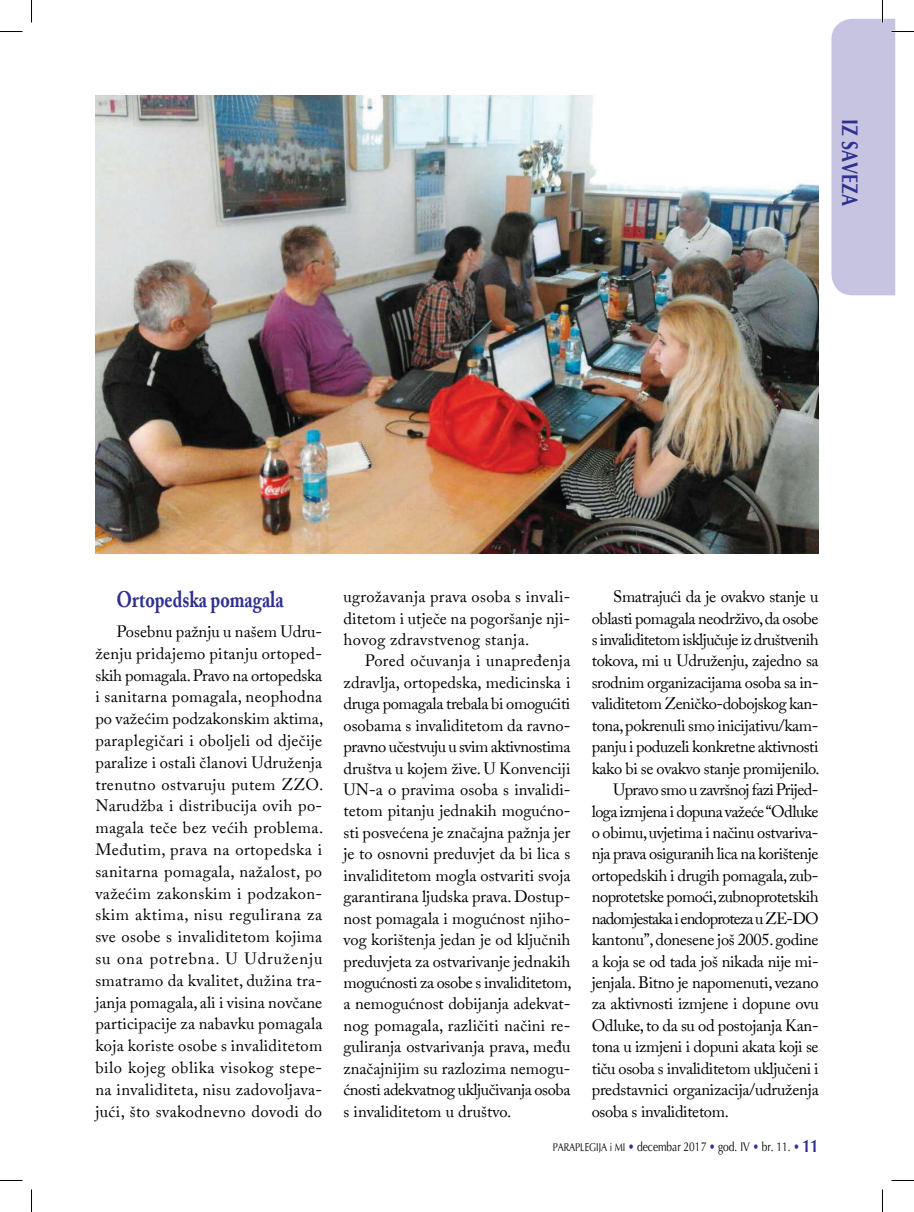
<style>
.page{position:relative;width:914px;height:1212px;background:#fff}
.page>*{position:absolute;margin:0;border:0;box-sizing:border-box;transform-origin:0 0}
.t1{font:700 22.5px "Adobe Caslon Pro";color:#2e3092;scale:.8 1}
.t2{font:700 22.5px "Optima";color:#2e3092;scale:.8 1}
.t3{font:16.5px/21.5px "Adobe Caslon Pro";color:#000;text-align:justify}
.t4{font:16.5px/21.8px "Adobe Caslon Pro";letter-spacing:.02em;color:#000}
.t5{font:16.5px "Adobe Caslon Pro";letter-spacing:-.02em;color:#000}
.t6{font:16.5px "Adobe Caslon Pro";letter-spacing:-.03em;color:#000}
.t7{font:16.5px "Adobe Caslon Pro";letter-spacing:-.025em;color:#000}
.t8{font:16.5px "Adobe Caslon Pro";letter-spacing:-.035em;color:#000}
.t9{font:16.5px "Adobe Caslon Pro";letter-spacing:-.05em;color:#000}
.t10{font:12.75px "Optima";color:#000;scale:.8 1}
.s1{font-size:11.25px}
.s2{color:#2e3092}
.s3{font-weight:700;font-size:18px;color:#2e3092}
</style>
<div class="page">
<img style="left:95px;top:95px;width:723px;height:459px">
<svg style="left:0;top:31px;width:22px;height:1px"></svg>
<svg style="left:31px;top:0;width:1px;height:22px"></svg>
<svg style="left:31px;top:1189px;width:1px;height:22px"></svg>
<svg style="left:831px;top:0;width:82px;height:295px"></svg>
<svg style="left:882px;top:1189px;width:1px;height:22px"></svg>
<h1 class="t2" style="left:863px;top:119px;width:110px;rotate:90deg">IZ savezA</h1>
<h1 class="t1" style="left:117px;top:585px;width:210px">Ortopedska pomagala</h1>
<p class="t4" style="left:95px;top:620px;width:229px;text-indent:21px">Posebnu pažnju u našem Udru&shy;ženju pridajemo pitanju ortoped&shy;skih pomagala. Pravo na ortopedska i sanitarna pomagala, neophodna po važećim podzakonskim aktima, paraplegičari i oboljeli od dječije paralize i ostali članovi Udruženja trenutno ostvaruju putem ZZO.<br>Narudžba i distribucija ovih po&shy;magala teče bez većih problema.<br>Međutim, prava na ortopedska i sanitarna pomagala, nažalost, po važećim zakonskim i podzakon&shy;skim aktima, nisu regulirana za sve osobe s invaliditetom kojima su ona potrebna. U Udruženju smatramo da kvalitet, dužina tra&shy;janja pomagala, ali i visina novčane participacije za nabavku pomagala koja koriste osobe s invaliditetom bilo kojeg oblika visokog stepe&shy;na invaliditeta, nisu zadovoljava&shy;jući, što svakodnevno dovodi do</p>
<p class="t3" style="left:343px;top:585px;width:228px">ugrožavanja prava osoba s invali&shy;ditetom i utječe na pogoršanje nji&shy;hovog zdravstvenog stanja.</p>
<p class="t3" style="left:343px;top:649px;width:229px;text-align:left;text-indent:21px">Pored očuvanja i unapređenja zdravlja, ortopedska, medicinska i druga pomagala trebala bi omogućiti osobama s invaliditetom da ravno&shy;pravno učestvuju u svim aktivnostima društva u kojem žive. U Konvenciji UN-a o pravima osoba s invalidi&shy;tetom pitanju jednakih mogućno&shy;sti posvećena je značajna pažnja jer je to osnovni preduvjet da bi lica s invaliditetom mogla ostvariti svoja garantirana ljudska prava. Dostup&shy;nost pomagala i mogućnost njiho&shy;vog korištenja jedan je od ključnih preduvjeta za ostvarivanje jednakih mogućnosti za osobe s invaliditetom, a nemogućnost dobijanja adekvat&shy;nog pomagala, različiti načini re&shy;guliranja ostvarivanja prava, među značajnijim su razlozima nemogu&shy;ćnosti adekvatnog uključivanja osoba s invaliditetom u društvo.</p>
<p class="t5" style="left:613px;top:586px;width:207px">Smatrajući da je ovakvo stanje u</p>
<p class="t7" style="left:591px;top:608px;width:228px">oblasti pomagala neodrživo, da osobe</p>
<p class="t8" style="left:591px;top:629px;width:228px">s invaliditetom isključuje iz društvenih</p>
<p class="t3" style="left:591px;top:650px;width:228px">tokova, mi u Udruženju, zajedno sa</p>
<p class="t5" style="left:591px;top:672px;width:228px">srodnim organizacijama osoba sa in-</p>
<p class="t6" style="left:591px;top:693px;width:228px">validitetom Zeničko-dobojskog kan-</p>
<p class="t5" style="left:591px;top:715px;width:228px">tona, pokrenuli smo inicijativu/kam-</p>
<p class="t7" style="left:591px;top:736px;width:228px">panju i poduzeli konkretne aktivnosti</p>
<p class="t5" style="left:591px;top:758px;width:229px">kako bi se ovakvo stanje promijenilo.</p>
<p class="t8" style="left:613px;top:779px;width:207px">Upravo smo u završnoj fazi Prijed-</p>
<p class="t8" style="left:591px;top:801px;width:228px">loga izmjena i dopuna važeće “Odluke</p>
<p class="t7" style="left:591px;top:822px;width:228px">o obimu, uvjetima i načinu ostvariva-</p>
<p class="t6" style="left:591px;top:843px;width:228px">nja prava osiguranih lica na korištenje</p>
<p class="t5" style="left:591px;top:865px;width:228px">ortopedskih i drugih pomagala, zub-</p>
<p class="t6" style="left:591px;top:886px;width:228px">noprotetske pomoći, zubnoprotetskih</p>
<p class="t9" style="left:591px;top:908px;width:228px">nadomjestaka i endoproteza u ZE-DO</p>
<p class="t5" style="left:591px;top:929px;width:228px">kantonu”, donesene još 2005. godine</p>
<p class="t5" style="left:591px;top:950px;width:228px">a koja se od tada još nikada nije mi-</p>
<p class="t5" style="left:591px;top:972px;width:228px">jenjala. Bitno je napomenuti, vezano</p>
<p class="t3" style="left:591px;top:992px;width:228px">za aktivnosti izmjene i dopune ovu</p>
<p class="t5" style="left:591px;top:1015px;width:228px">Odluke, to da su od postojanja Kan-</p>
<p class="t5" style="left:591px;top:1036px;width:228px">tona u izmjeni i dopuni akata koji se</p>
<p class="t5" style="left:591px;top:1058px;width:228px">tiču osoba s invaliditetom uključeni i</p>
<p class="t3" style="left:591px;top:1078px;width:228px">predstavnici organizacija/udruženja</p>
<p class="t5" style="left:591px;top:1100px;width:139px">osoba s invaliditetom.</p>
<p class="t10" style="left:552px;top:1137px;width:334px"><span class="s1">Paraplegija i mi</span> <span class="s2">•</span> decembar 2017 <span class="s2">•</span> god. IV <span class="s2">•</span> br. 11. <span class="s2">•</span> <span class="s3">11</span></p>
</div>
